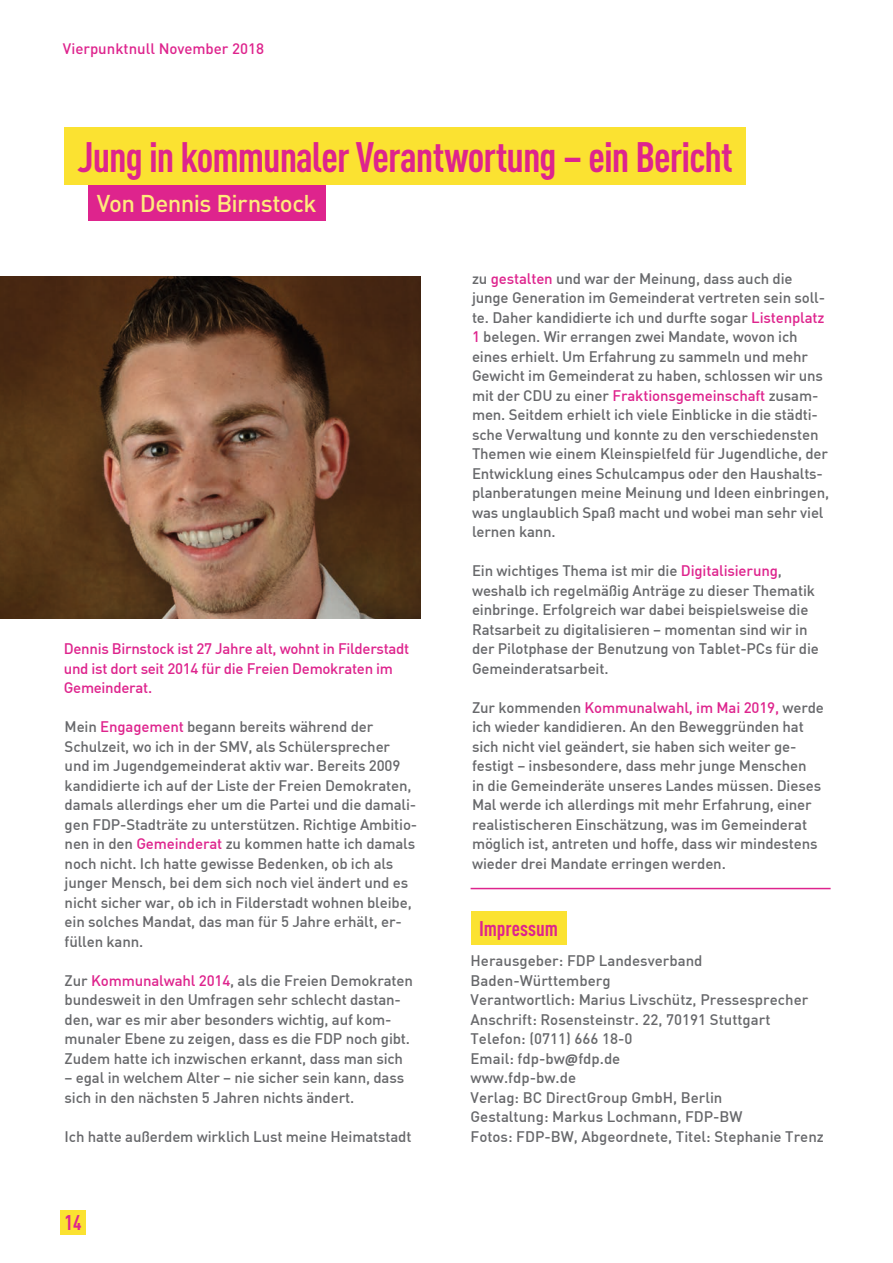
<style>
.page{position:relative;width:893px;height:1263px;background:#fff}
.page>*{position:absolute;margin:0;border:0;box-sizing:border-box;transform-origin:0 0}
.Head{font:700 condensed 42px "DINOT";letter-spacing:-.025em;color:#de248d}
.t1{font:500 24px "DINOT";letter-spacing:-.025em;color:#feeb7b}
.Head_2{font:700 condensed 21px "DINOT";color:#de248d}
.Body{font:500 15px/19.5px "DIN";letter-spacing:-.01em;color:#67686b}
.Body-2{font:500 15px/19.5px "DIN";letter-spacing:-.02em;color:#de248d}
.t2{font:500 15px "DINOT";color:#de248d}
.s1{color:#de248d}
.s2{font-family:"Calibri";font-weight:700}
</style>
<div class="page">
<div style="left:60px;top:1210px;width:26px;height:24px;background:#fbe231"></div>
<div style="left:65px;top:127px;width:681px;height:58px;background:#fbe231"></div>
<div style="left:88px;top:185px;width:238px;height:35px;background:#de248d"></div>
<img style="left:0;top:276px;width:421px;height:343px">
<div style="left:471px;top:911px;width:95px;height:33px;background:#fbe231"></div>
<hr style="left:471px;top:888px;width:360px;height:1px;background:#de248d">
<p class="t2" style="left:63px;top:39px;width:203px">Vierpunktnull November 2018</p>
<p class="Head" style="left:77px;top:131px;width:657px">Jung in kommunaler Verantwortung – ein Bericht</p>
<p class="t1" style="left:97px;top:188px;width:221px">Von Dennis Birnstock</p>
<p class="Body-2" style="left:64px;top:638px;width:347px">Dennis Birnstock ist 27 Jahre alt, wohnt in Filderstadt und ist dort seit 2014 für die Freien Demokraten im<br>Gemeinderat.</p>
<p class="Body" style="left:65px;top:716px;width:354px">Mein <span class="s1">Engagement</span> begann bereits während der Schulzeit, wo ich in der SMV, als Schülersprecher und im Jugendgemeinderat aktiv war. Bereits 2009 kandidierte ich auf der Liste der Freien Demokraten, damals allerdings eher um die Partei und die damali&shy;gen FDP-Stadträte zu unterstützen. Richtige Ambitio&shy;nen in den <span class="s1">Gemeinderat</span> zu kommen hatte ich damals noch nicht. Ich hatte gewisse Bedenken, ob ich als junger Mensch, bei dem sich noch viel ändert und es nicht sicher war, ob ich in Filderstadt wohnen bleibe, ein solches Mandat, das man für 5 Jahre erhält, er&shy;füllen kann.</p>
<p class="Body" style="left:65px;top:970px;width:350px">Zur <span class="s1">Kommunalwahl 2014</span>, als die Freien Demokraten bundesweit in den Umfragen sehr schlecht dastan&shy;den, war es mir aber besonders wichtig, auf kom&shy;munaler Ebene zu zeigen, dass es die FDP noch gibt.<br>Zudem hatte ich inzwischen erkannt, dass man sich</p>
<p class="Body" style="left:65px;top:1067px;width:341px">– egal in welchem Alter – nie sicher sein kann, dass sich in den nächsten 5 Jahren nichts ändert.</p>
<p class="Body" style="left:65px;top:1126px;width:348px">Ich hatte außerdem wirklich Lust meine Heimatstadt</p>
<h3 class="Head_2" style="left:65px;top:1210px;width:18px">14</h3>
<p class="Body" style="left:472px;top:268px;width:359px">zu <span class="s1">gestalten</span> und war der Meinung, dass auch die junge Generation im Gemeinderat vertreten sein soll&shy;te. Daher kandidierte ich und durfte sogar <span class="s1">Listenplatz 1</span> belegen. Wir errangen zwei Mandate, wovon ich eines erhielt. Um Erfahrung zu sammeln und mehr Gewicht im Gemeinderat zu haben, schlossen wir uns mit der CDU zu einer <span class="s1">Fraktionsgemeinschaft</span> zusam&shy;men. Seitdem erhielt ich viele Einblicke in die städti&shy;sche Verwaltung und konnte zu den verschiedensten Themen wie einem Kleinspielfeld für Jugendliche, der Entwicklung eines Schulcampus oder den Haushalts&shy;planberatungen meine Meinung und Ideen einbringen, was unglaublich Spaß macht und wobei man sehr viel lernen kann.</p>
<p class="Body" style="left:472px;top:560px;width:348px">Ein wichtiges Thema ist mir die <span class="s1">Digitalisierung</span>, weshalb ich regelmäßig Anträge zu dieser Thematik einbringe. Erfolgreich war dabei beispielsweise die Ratsarbeit zu digitalisieren – momentan sind wir in der Pilotphase der Benutzung von Tablet-PCs für die Gemeinderatsarbeit.</p>
<p class="Body" style="left:472px;top:697px;width:354px">Zur kommenden <span class="s1">Kommunalwahl, im Mai 2019,</span> werde ich wieder kandidieren. An den Beweggründen hat sich nicht viel geändert, sie haben sich weiter ge&shy;festigt – insbesondere, dass mehr junge Menschen<br>in die Gemeinderäte unseres Landes müssen. Dieses Mal werde ich allerdings mit mehr Erfahrung, einer realistischeren Einschätzung, was im Gemeinderat möglich ist, antreten und hoffe, dass wir mindestens wieder drei Mandate erringen werden.</p>
<p class="Head_2" style="left:479px;top:916px;width:80px">Impressum</p>
<p class="Body" style="left:471px;top:950px;width:355px">Herausgeber: FDP Landesverband Baden-Württemberg<br>Verantwortlich: Marius Livschütz, Pressesprecher Anschrift: Rosensteinstr. 22, 70191 Stuttgart Telefon: (0711) 666 18-0<br>Email: fdp-bw<span class="s2">@</span>fdp.de<br>www.fdp-bw.de<br>Verlag: BC DirectGroup GmbH, Berlin<br>Gestaltung: Markus Lochmann, FDP-BW<br>Fotos: FDP-BW, Abgeordnete, Titel: Stephanie Trenz</p>
</div>
